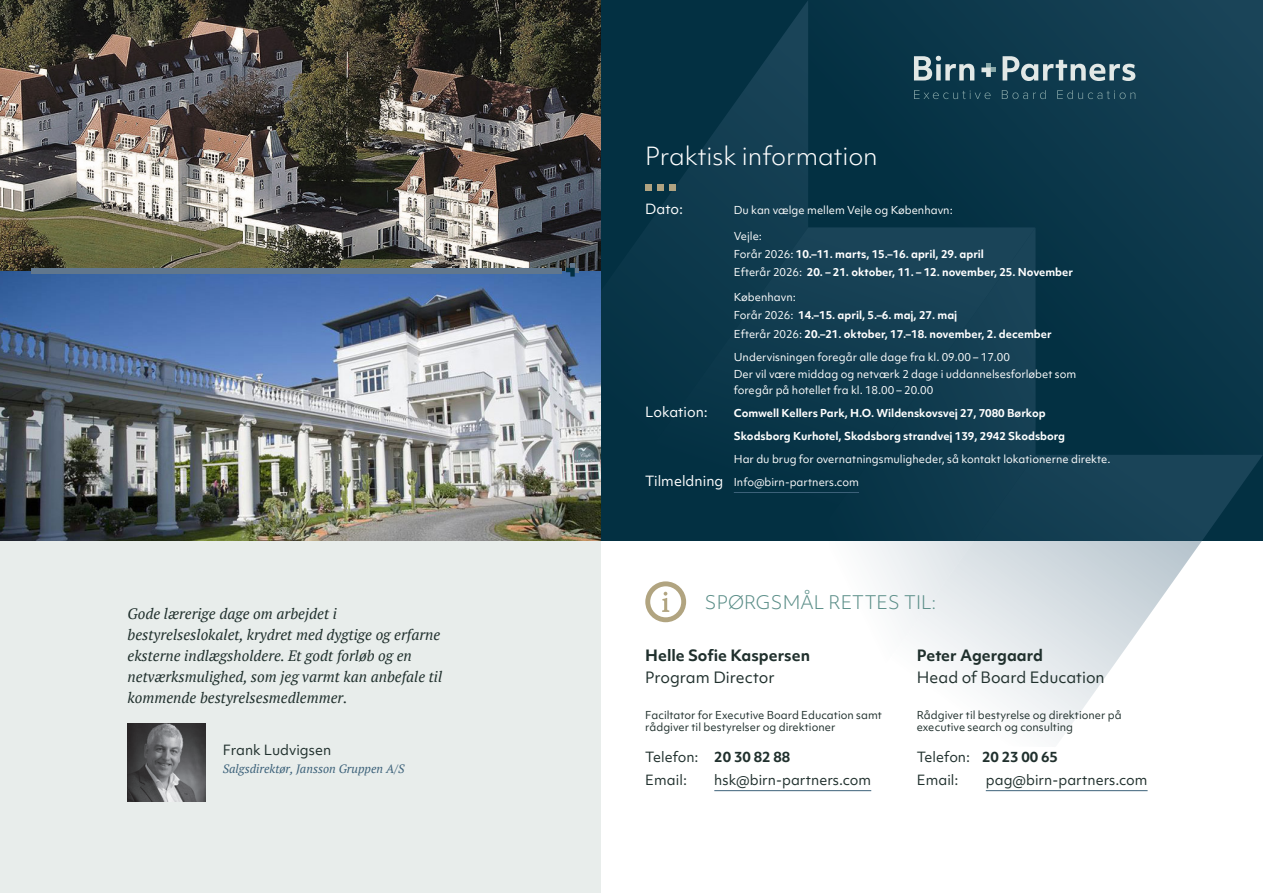
<style>
.page{position:relative;width:1263px;height:893px;background:#fff}
.page>*{position:absolute;margin:0;border:0;box-sizing:border-box;transform-origin:0 0}
.Main_H1_-_dark{font:300 24px "Objektiv Mk 1";color:#fff}
.H2_main{font:300 18px "Objektiv Mk 1";color:#5c8f89}
.Body_-_dark{font:italic 15px/21px "PT Serif";color:#20302d}
.t1{font:700 15px/22.5px "Objektiv Mk 1";color:#20302d}
.Body_-_dark-2{font:15px/22.5px "Objektiv Mk 1";color:#20302d}
.Body_-_dark-3{font:13.5px/22.5px "Objektiv Mk 1";color:#20302d}
.body_dark{font:13.5px "Objektiv Mk 1";color:#fff}
.Body_-_dark-4{font:italic 12px "PT Serif";color:#3d627a}
.body_dark-2{font:700 10.5px/18px "Objektiv Mk 1";color:#fff}
.body_dark-3{font:10.5px/16.5px "Objektiv Mk 1";color:#fff}
.Body_-_dark-5{font:10.5px/12.6px "Objektiv Mk 1";color:#20302d}
.body_dark-4{font:10.5px "Objektiv Mk 1";color:#fefcfd}
.s1{font-weight:400}
.s2{font-size:13.5px;color:#fff}
.s3{font-weight:700}
</style>
<div class="page">
<div style="left:0;top:540px;width:601px;height:353px;background:#e8edeb"></div>
<img style="left:0;top:0;width:601px;height:540px">
<svg style="left:808px;top:0;width:455px;height:455px;background:#0a3649"></svg>
<svg style="left:601px;top:0;width:207px;height:227px;background:#093548"></svg>
<svg style="left:601px;top:227px;width:434px;height:293px;background:#0d394c"></svg>
<svg style="left:828px;top:455px;width:435px;height:284px"></svg>
<svg style="left:914px;top:90px;width:77px;height:9px"></svg>
<svg style="left:1002px;top:90px;width:44px;height:9px"></svg>
<svg style="left:1057px;top:90px;width:78px;height:9px"></svg>
<svg style="left:914px;top:56px;width:60px;height:24px"></svg>
<svg style="left:1002px;top:56px;width:133px;height:25px;background:#5c7a85"></svg>
<svg style="left:981px;top:63px;width:14px;height:14px"></svg>
<svg style="left:645px;top:185px;width:6px;height:6px"></svg>
<div style="left:657px;top:185px;width:7px;height:6px;background:#b0a381"></div>
<svg style="left:670px;top:185px;width:6px;height:6px"></svg>
<hr style="left:734px;top:492px;width:125px;height:1px;background:#3d627a">
<hr style="left:714px;top:790px;width:157px;height:1px;background:#3d627a">
<hr style="left:986px;top:790px;width:161px;height:1px;background:#3d627a">
<img style="left:128px;top:724px;width:77px;height:77px">
<svg style="left:645px;top:581px;width:41px;height:41px"></svg>
<div style="left:31px;top:268px;width:531px;height:5px;background:#61778d"></div>
<svg style="left:566px;top:263px;width:13px;height:14px"></svg>
<p class="Body_-_dark" style="left:128px;top:603px;width:316px">Gode lærerige dage om arbejdet i bestyrelseslokalet, krydret med dygtige og erfarne eksterne indlægsholdere. Et godt forløb og en netværksmulighed, som jeg varmt kan anbefale til kommende bestyrelsesmedlemmer.</p>
<p class="Body_-_dark-3" style="left:223px;top:738px;width:110px">Frank Ludvigsen</p>
<p class="Body_-_dark-4" style="left:223px;top:761px;width:183px">Salgsdirektør, Jansson Gruppen A/S</p>
<p class="Main_H1_-_dark" style="left:645px;top:140px;width:234px">Praktisk information</p>
<p class="body_dark" style="left:645px;top:200px;width:39px">Dato:</p>
<p class="body_dark-3" style="left:734px;top:202px;width:220px">Du kan vælge mellem Vejle og København:</p>
<p class="body_dark-2" style="left:734px;top:227px;width:252px"><span class="s1">Vejle:<br>Forår 2026:</span> 10.–11. marts, 15.–16. april, 29. april</p>
<p class="body_dark-2" style="left:734px;top:263px;width:341px"><span class="s1">Efterår 2026:</span> 20. – 21. oktober, 11. – 12. november, 25. November</p>
<p class="body_dark-2" style="left:734px;top:288px;width:225px"><span class="s1">København:<br>Forår 2026:</span> 14.–15. april, 5.–6. maj, 27. maj</p>
<p class="body_dark-2" style="left:734px;top:325px;width:319px"><span class="s1">Efterår 2026:</span> 20.–21. oktober, 17.–18. november, 2. december</p>
<p class="body_dark-3" style="left:734px;top:349px;width:344px">Undervisningen foregår alle dage fra kl. 09.00 – 17.00<br>Der vil være middag og netværk 2 dage i uddannelsesforløbet som foregår på hotellet fra kl. 18.00 – 20.00</p>
<p class="body_dark" style="left:645px;top:403px;width:64px">Lokation:</p>
<p class="body_dark-2" style="left:734px;top:404px;width:313px">Comwell Kellers Park, H.O. Wildenskovsvej 27, 7080 Børkop</p>
<p class="body_dark-2" style="left:734px;top:427px;width:333px">Skodsborg Kurhotel, Skodsborg strandvej 139, 2942 Skodsborg</p>
<p class="body_dark-3" style="left:734px;top:451px;width:378px">Har du brug for overnatningsmuligheder, så kontakt lokationerne direkte.</p>
<p class="body_dark-4" style="left:645px;top:475px;width:215px"><span class="s2">Tilmeldning</span> Info@birn-partners.com</p>
<p class="H2_main" style="left:705px;top:590px;width:233px">SPØRGSMÅL RETTES TIL:</p>
<p class="Body_-_dark-2" style="left:917px;top:644px;width:189px"><span class="s3">Peter Agergaard<br></span>Head of Board Education</p>
<p class="Body_-_dark-5" style="left:917px;top:708px;width:206px">Rådgiver til bestyrelse og direktioner på executive search og consulting</p>
<p class="Body_-_dark-3" style="left:917px;top:746px;width:143px">Telefon: <span class="s3">20 23 00 65<br></span>Email:</p>
<p class="t1" style="left:645px;top:644px;width:166px">Helle Sofie Kaspersen<br><span class="s1">Program Director</span></p>
<p class="Body_-_dark-5" style="left:645px;top:708px;width:238px">Faciltator for Executive Board Education samt rådgiver til bestyrelser og direktioner</p>
<p class="Body_-_dark-3" style="left:645px;top:746px;width:146px">Telefon: <span class="s3">20 30 82 88<br></span>Email:</p>
<p class="Body_-_dark-3" style="left:714px;top:768px;width:158px">hsk@birn-partners.com</p>
<p class="Body_-_dark-3" style="left:986px;top:768px;width:163px">pag@birn-partners.com</p>
</div>
